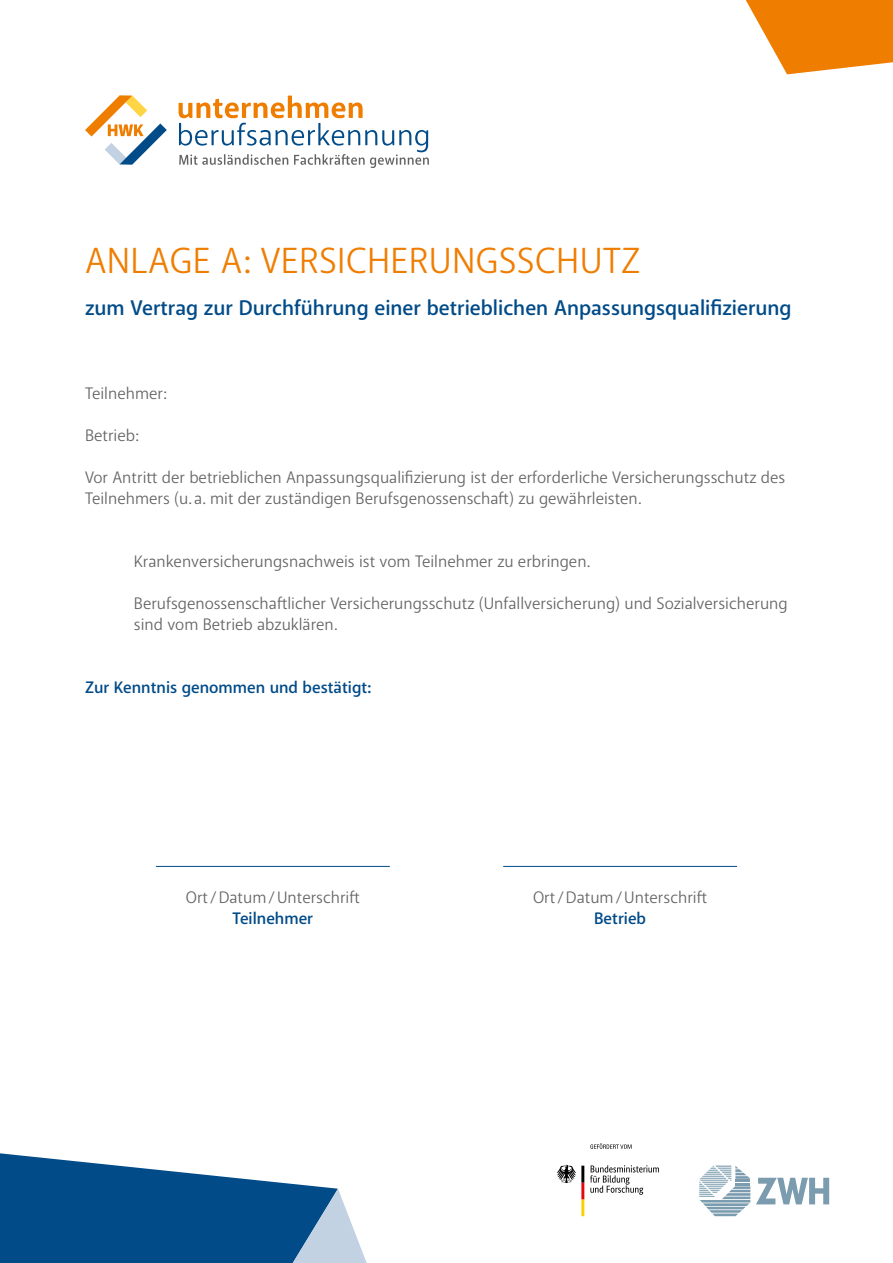
<style>
.page{position:relative;width:893px;height:1263px;background:#fff}
.page>*{position:absolute;margin:0;border:0;box-sizing:border-box;transform-origin:0 0}
.t1{font:36px "Anago";letter-spacing:.01em;color:#ef7d00}
.t2{font:500 21px "Anago";color:#004b88}
.t3{font:16.5px/21px "Anago";color:#646363}
.t4{font:500 16.5px "Anago";color:#004b88}
</style>
<div class="page">
<svg style="left:590px;top:1165px;width:69px;height:30px"></svg>
<svg style="left:557px;top:1165px;width:27px;height:51px"></svg>
<svg style="left:590px;top:1143px;width:42px;height:6px"></svg>
<svg style="left:179px;top:96px;width:250px;height:72px"></svg>
<svg style="left:85px;top:95px;width:82px;height:70px"></svg>
<svg style="left:756px;top:1178px;width:73px;height:26px"></svg>
<svg style="left:699px;top:1165px;width:51px;height:51px"></svg>
<hr style="left:156px;top:866px;width:234px;height:1px;background:#004b88">
<hr style="left:503px;top:866px;width:234px;height:1px;background:#004b88">
<svg style="left:0;top:1153px;width:367px;height:110px"></svg>
<svg style="left:746px;top:0;width:147px;height:74px"></svg>
<p class="t1" style="left:85px;top:238px;width:557px">ANLAGE A: VERSICHERUNGSSCHUTZ</p>
<p class="t2" style="left:85px;top:295px;width:708px">zum Vertrag zur Durchführung einer betrieblichen Anpassungsqualifizierung</p>
<p class="t3" style="left:85px;top:383px;width:83px">Teilnehmer:</p>
<p class="t3" style="left:85px;top:425px;width:55px">Betrieb:</p>
<p class="t3" style="left:85px;top:467px;width:702px">Vor Antritt der betrieblichen Anpassungsqualifizierung ist der erforderliche Versicherungsschutz des</p>
<p class="t3" style="left:85px;top:488px;width:558px">Teilnehmers (u. a. mit der zuständigen Berufsgenossenschaft) zu gewährleisten.</p>
<p class="t3" style="left:134px;top:551px;width:458px">Krankenversicherungsnachweis ist vom Teilnehmer zu erbringen.</p>
<p class="t3" style="left:134px;top:593px;width:655px">Berufsgenossenschaftlicher Versicherungsschutz (Unfallversicherung) und Sozialversicherung sind vom Betrieb abzuklären.</p>
<p class="t4" style="left:85px;top:677px;width:288px">Zur Kenntnis genommen und bestätigt:</p>
<p class="t3" style="left:186px;top:887px;width:176px">Ort / Datum / Unterschrift</p>
<p class="t4" style="left:233px;top:908px;width:82px">Teilnehmer</p>
<p class="t3" style="left:533px;top:887px;width:176px">Ort / Datum / Unterschrift</p>
<p class="t4" style="left:594px;top:908px;width:54px">Betrieb</p>
</div>
